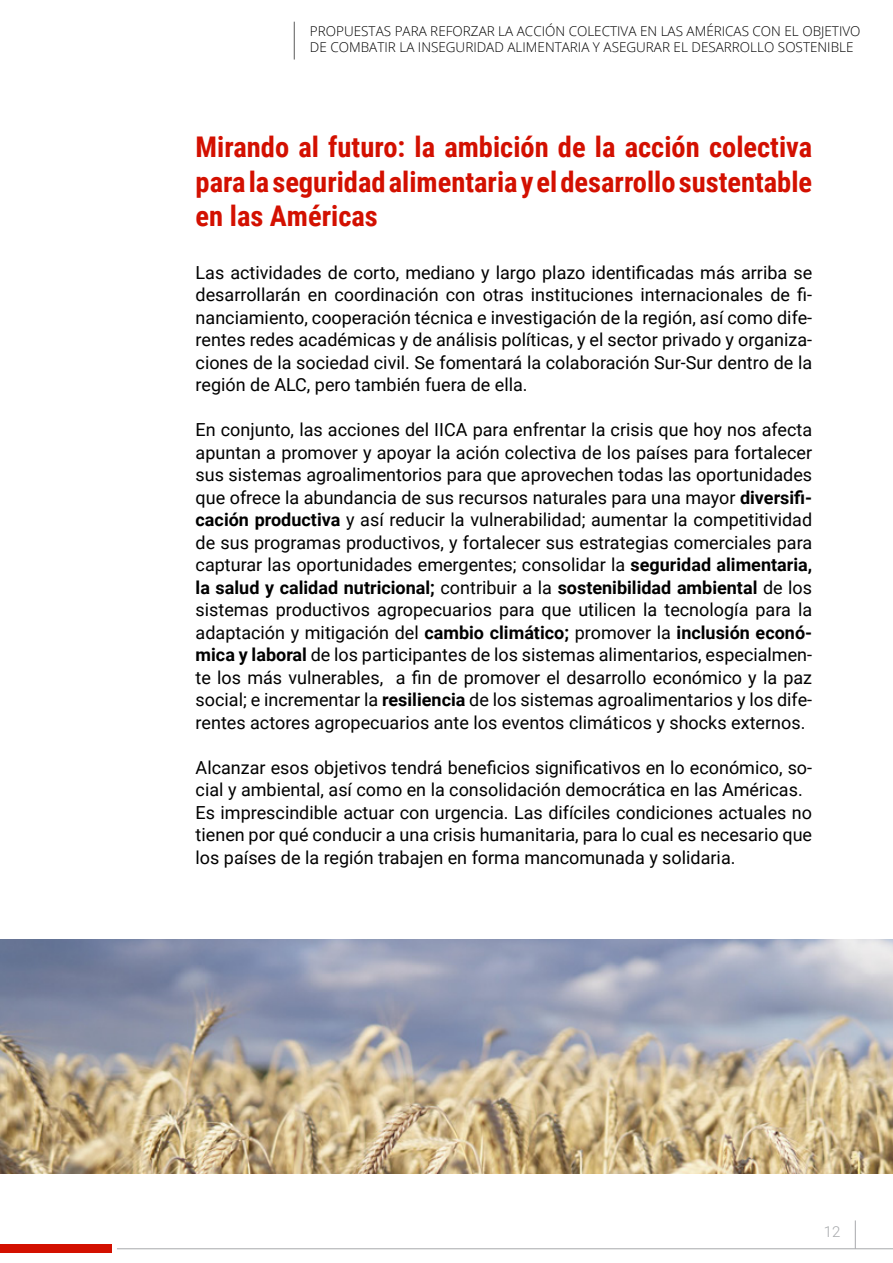
<style>
.page{position:relative;width:893px;height:1263px;background:#fff}
.page>*{position:absolute;margin:0;border:0;box-sizing:border-box;transform-origin:0 0}
.t1{font:700 28.5px/34.5px "Roboto Condensed";color:#d31000;text-align:justify}
.t2{font:18px/22.5px "Roboto";color:#000;text-align:justify}
.t3{font:300 15px "Roboto";color:#a7a9ac}
.t4{font:300 13.5px/16.2px "Open Sans";color:#000}
.s1{font-weight:700}
</style>
<div class="page">
<svg style="left:855px;top:1220px;width:1px;height:28px"></svg>
<hr style="left:117px;top:1248px;width:776px;height:1px;background:#a7a9ac">
<div style="left:0;top:1244px;width:112px;height:8px;background:#d31000"></div>
<hr style="left:294px;top:22px;width:1px;height:38px;background:#595959">
<img style="left:0;top:940px;width:893px;height:234px">
<p class="t4" style="left:310px;top:23px;width:552px">PROPUESTAS PARA REFORZAR LA ACCIÓN COLECTIVA EN LAS AMÉRICAS CON EL OBJETIVO<br>DE COMBATIR LA INSEGURIDAD ALIMENTARIA Y ASEGURAR EL DESARROLLO SOSTENIBLE</p>
<h1 class="t1" style="left:196px;top:129px;width:618px">Mirando al futuro: la ambición de la acción colectiva para la seguridad alimentaria y el desarrollo sustentable en las Américas</h1>
<p class="t2" style="left:196px;top:260px;width:618px">Las actividades de corto, mediano y largo plazo identificadas más arriba se desarrollarán en coordinación con otras instituciones internacionales de fi&shy;nanciamiento, cooperación técnica e investigación de la región, así como dife&shy;rentes redes académicas y de análisis políticas, y el sector privado y organiza&shy;ciones de la sociedad civil. Se fomentará la colaboración Sur-Sur dentro de la región de ALC, pero también fuera de ella.</p>
<p class="t2" style="left:196px;top:418px;width:618px">En conjunto, las acciones del IICA para enfrentar la crisis que hoy nos afecta apuntan a promover y apoyar la ación colectiva de los países para fortalecer sus sistemas agroalimentorios para que aprovechen todas las oportunidades que ofrece la abundancia de sus recursos naturales para una mayor <span class="s1">diversifi&shy;cación productiva</span> y así reducir la vulnerabilidad; aumentar la competitividad de sus programas productivos, y fortalecer sus estrategias comerciales para capturar las oportunidades emergentes; consolidar la <span class="s1">seguridad alimentaria, la salud y calidad nutricional;</span> contribuir a la <span class="s1">sostenibilidad ambiental</span> de los sistemas productivos agropecuarios para que utilicen la tecnología para la adaptación y mitigación del <span class="s1">cambio climático;</span> promover la <span class="s1">inclusión econó&shy;mica y laboral</span> de los participantes de los sistemas alimentarios, especialmen&shy;te los más vulnerables, a fin de promover el desarrollo económico y la paz social; e incrementar la <span class="s1">resiliencia</span> de los sistemas agroalimentarios y los dife&shy;rentes actores agropecuarios ante los eventos climáticos y shocks externos.</p>
<p class="t2" style="left:196px;top:755px;width:618px;text-align:left">Alcanzar esos objetivos tendrá beneficios significativos en lo económico, so&shy;cial y ambiental, así como en la consolidación democrática en las Américas.<br>Es imprescindible actuar con urgencia. Las difíciles condiciones actuales no tienen por qué conducir a una crisis humanitaria, para lo cual es necesario que los países de la región trabajen en forma mancomunada y solidaria.</p>
<p class="t3" style="left:824px;top:1221px;width:18px">12</p>
</div>
